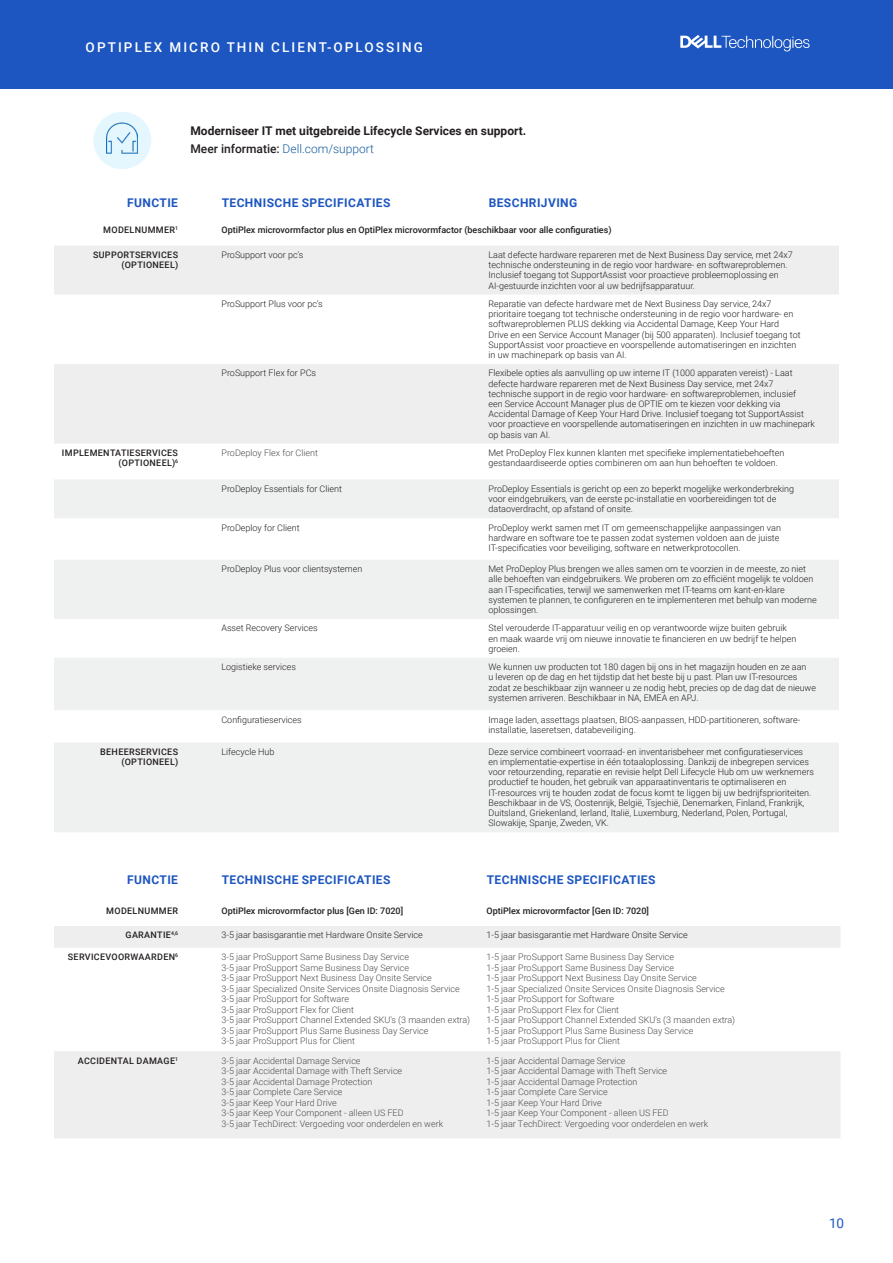
<style>
.page{position:relative;width:893px;height:1263px;background:#fff}
.page>*{position:absolute;margin:0;border:0;box-sizing:border-box;transform-origin:0 0}
.t1{font:500 13.5px "Roboto";letter-spacing:.155em;color:#fff}
.t2{font:13.5px "Roboto";color:#1d56c0}
.t3{font:700 12px "Roboto";letter-spacing:.035em;color:#1d56c0}
.t4{font:700 12px "Roboto";color:#231f20}
.t5{font:300 12px "Roboto";color:#175d9e}
.t6{font:300 9px/10.2px "Roboto";color:#231f20}
.t7{font:300 9px "Roboto";color:#4b4c4d}
.t8{font:500 9px "Roboto";color:#231f20}
.t9{font:500 9px/10.2px "Roboto";letter-spacing:.035em;color:#231f20;text-align:right}
.s1{font-weight:500;color:#231f20}
</style>
<div class="page">
<div style="left:0;top:0;width:893px;height:89px;background:#1d56c0"></div>
<svg style="left:680px;top:35px;width:130px;height:16px"></svg>
<svg style="left:54px;top:246px;width:785px;height:197px;fill:#eee"></svg>
<svg style="left:54px;top:480px;width:785px;height:352px;fill:#eff0f0"></svg>
<div style="left:93px;top:112px;width:58px;height:57px;background:#e5f7fe;border-radius:50%"></div>
<img style="left:107px;top:123px;width:31px;height:31px">
<div style="left:54px;top:926px;width:786px;height:22px;background:#eee"></div>
<div style="left:54px;top:1051px;width:786px;height:87px;background:#eee"></div>
<p class="t1" style="left:86px;top:38px;width:339px">OPTIPLEX MICRO THIN CLIENT-OPLOSSING</p>
<p class="t4" style="left:190px;top:123px;width:337px">Moderniseer IT met uitgebreide Lifecycle Services en support.</p>
<p class="t5" style="left:190px;top:141px;width:185px"><span class="s1">Meer informatie:</span> Dell.com/support</p>
<p class="t3" style="left:127px;top:194px;width:52px">FUNCTIE</p>
<p class="t3" style="left:222px;top:194px;width:170px">TECHNISCHE SPECIFICATIES</p>
<p class="t3" style="left:489px;top:194px;width:90px">BESCHRIJVING</p>
<p class="t9" style="left:103px;top:225px;width:76px">MODELNUMMER<sup>1</sup></p>
<p class="t8" style="left:221px;top:224px;width:392px">OptiPlex microvormfactor plus en OptiPlex microvormfactor (beschikbaar voor alle configuraties)</p>
<p class="t9" style="left:93px;top:249px;width:87px">SUPPORTSERVICES (OPTIONEEL)</p>
<p class="t6" style="left:221px;top:249px;width:84px">ProSupport voor pc's</p>
<p class="t6" style="left:488px;top:249px;width:306px">Laat defecte hardware repareren met de Next Business Day service, met 24x7 technische ondersteuning in de regio voor hardware- en softwareproblemen.<br>Inclusief toegang tot SupportAssist voor proactieve probleemoplossing en AI-gestuurde inzichten voor al uw bedrijfsapparatuur.</p>
<p class="t6" style="left:221px;top:298px;width:103px">ProSupport Plus voor pc's</p>
<p class="t6" style="left:488px;top:298px;width:314px">Reparatie van defecte hardware met de Next Business Day service, 24x7 prioritaire toegang tot technische ondersteuning in de regio voor hardware- en softwareproblemen PLUS dekking via Accidental Damage, Keep Your Hard Drive en een Service Account Manager (bij 500 apparaten). Inclusief toegang tot SupportAssist voor proactieve en voorspellende automatiseringen en inzichten in uw machinepark op basis van AI.</p>
<p class="t6" style="left:221px;top:368px;width:96px">ProSupport Flex for PCs</p>
<p class="t6" style="left:488px;top:368px;width:328px">Flexibele opties als aanvulling op uw interne IT (1000 apparaten vereist) - Laat defecte hardware repareren met de Next Business Day service, met 24x7 technische support in de regio voor hardware- en softwareproblemen, inclusief<br>een Service Account Manager plus de OPTIE om te kiezen voor dekking via Accidental Damage of Keep Your Hard Drive. Inclusief toegang tot SupportAssist voor proactieve en voorspellende automatiseringen en inzichten in uw machinepark op basis van AI.</p>
<p class="t9" style="left:62px;top:447px;width:118px">IMPLEMENTATIESERVICES (OPTIONEEL)<sup>6</sup></p>
<p class="t7" style="left:221px;top:446px;width:98px">ProDeploy Flex for Client</p>
<p class="t6" style="left:488px;top:447px;width:297px">Met ProDeploy Flex kunnen klanten met specifieke implementatiebehoeften gestandaardiseerde opties combineren om aan hun behoeften te voldoen.</p>
<p class="t6" style="left:221px;top:483px;width:122px">ProDeploy Essentials for Client</p>
<p class="t6" style="left:488px;top:483px;width:307px">ProDeploy Essentials is gericht op een zo beperkt mogelijke werkonderbreking voor eindgebruikers, van de eerste pc-installatie en voorbereidingen tot de dataoverdracht, op afstand of onsite.</p>
<p class="t6" style="left:221px;top:522px;width:80px">ProDeploy for Client</p>
<p class="t6" style="left:488px;top:522px;width:294px">ProDeploy werkt samen met IT om gemeenschappelijke aanpassingen van hardware en software toe te passen zodat systemen voldoen aan de juiste<br>IT-specificaties voor beveiliging, software en netwerkprotocollen.</p>
<p class="t6" style="left:221px;top:563px;width:143px">ProDeploy Plus voor clientsystemen</p>
<p class="t6" style="left:488px;top:563px;width:330px">Met ProDeploy Plus brengen we alles samen om te voorzien in de meeste, zo niet alle behoeften van eindgebruikers. We proberen om zo efficiënt mogelijk te voldoen aan IT-specificaties, terwijl we samenwerken met IT-teams om kant-en-klare systemen te plannen, te configureren en te implementeren met behulp van moderne oplossingen.</p>
<p class="t6" style="left:221px;top:623px;width:98px">Asset Recovery Services</p>
<p class="t6" style="left:488px;top:623px;width:309px">Stel verouderde IT-apparatuur veilig en op verantwoorde wijze buiten gebruik en maak waarde vrij om nieuwe innovatie te financieren en uw bedrijf te helpen groeien.</p>
<p class="t6" style="left:221px;top:661px;width:76px">Logistieke services</p>
<p class="t6" style="left:488px;top:661px;width:329px">We kunnen uw producten tot 180 dagen bij ons in het magazijn houden en ze aan<br>u leveren op de dag en het tijdstip dat het beste bij u past. Plan uw IT-resources zodat ze beschikbaar zijn wanneer u ze nodig hebt, precies op de dag dat de nieuwe systemen arriveren. Beschikbaar in NA, EMEA en APJ.</p>
<p class="t6" style="left:221px;top:714px;width:82px">Configuratieservices</p>
<p class="t6" style="left:488px;top:714px;width:313px">Image laden, assettags plaatsen, BIOS-aanpassen, HDD-partitioneren, software&shy;installatie, laseretsen, databeveiliging.</p>
<p class="t9" style="left:100px;top:746px;width:80px">BEHEERSERVICES (OPTIONEEL)</p>
<p class="t6" style="left:221px;top:746px;width:55px">Lifecycle Hub</p>
<p class="t6" style="left:488px;top:746px;width:327px">Deze service combineert voorraad- en inventarisbeheer met configuratieservices en implementatie-expertise in één totaaloplossing. Dankzij de inbegrepen services voor retourzending, reparatie en revisie helpt Dell Lifecycle Hub om uw werknemers productief te houden, het gebruik van apparaatinventaris te optimaliseren en IT-resources vrij te houden zodat de focus komt te liggen bij uw bedrijfsprioriteiten.<br>Beschikbaar in de VS, Oostenrijk, België, Tsjechië, Denemarken, Finland, Frankrijk, Duitsland, Griekenland, Ierland, Italië, Luxemburg, Nederland, Polen, Portugal, Slowakije, Spanje, Zweden, VK.</p>
<p class="t3" style="left:127px;top:872px;width:52px">FUNCTIE</p>
<p class="t3" style="left:222px;top:872px;width:170px">TECHNISCHE SPECIFICATIES</p>
<p class="t3" style="left:487px;top:872px;width:170px">TECHNISCHE SPECIFICATIES</p>
<p class="t9" style="left:106px;top:905px;width:73px">MODELNUMMER</p>
<p class="t8" style="left:221px;top:904px;width:183px">OptiPlex microvormfactor plus [Gen ID: 7020]</p>
<p class="t8" style="left:486px;top:904px;width:164px">OptiPlex microvormfactor [Gen ID: 7020]</p>
<p class="t9" style="left:126px;top:930px;width:54px">GARANTIE<sup>4,6</sup></p>
<p class="t6" style="left:221px;top:930px;width:203px">3-5 jaar basisgarantie met Hardware Onsite Service</p>
<p class="t6" style="left:486px;top:930px;width:203px">1-5 jaar basisgarantie met Hardware Onsite Service</p>
<p class="t9" style="left:68px;top:951px;width:112px">SERVICEVOORWAARDEN<sup>6</sup></p>
<p class="t7" style="left:221px;top:951px;width:189px">3-5 jaar ProSupport Same Business Day Service</p>
<p class="t7" style="left:221px;top:961px;width:189px">3-5 jaar ProSupport Same Business Day Service</p>
<p class="t7" style="left:221px;top:972px;width:212px">3-5 jaar ProSupport Next Business Day Onsite Service</p>
<p class="t7" style="left:221px;top:982px;width:240px">3-5 jaar Specialized Onsite Services Onsite Diagnosis Service</p>
<p class="t7" style="left:221px;top:993px;width:129px">3-5 jaar ProSupport for Software</p>
<p class="t7" style="left:221px;top:1003px;width:134px">3-5 jaar ProSupport Flex for Client</p>
<p class="t7" style="left:221px;top:1014px;width:250px">3-5 jaar ProSupport Channel Extended SKU's (3 maanden extra)</p>
<p class="t7" style="left:221px;top:1024px;width:208px">3-5 jaar ProSupport Plus Same Business Day Service</p>
<p class="t7" style="left:221px;top:1035px;width:135px">3-5 jaar ProSupport Plus for Client</p>
<p class="t7" style="left:486px;top:951px;width:189px">1-5 jaar ProSupport Same Business Day Service</p>
<p class="t7" style="left:486px;top:961px;width:189px">1-5 jaar ProSupport Same Business Day Service</p>
<p class="t7" style="left:486px;top:972px;width:212px">1-5 jaar ProSupport Next Business Day Onsite Service</p>
<p class="t7" style="left:486px;top:982px;width:240px">1-5 jaar Specialized Onsite Services Onsite Diagnosis Service</p>
<p class="t7" style="left:486px;top:993px;width:129px">1-5 jaar ProSupport for Software</p>
<p class="t7" style="left:486px;top:1003px;width:134px">1-5 jaar ProSupport Flex for Client</p>
<p class="t7" style="left:486px;top:1014px;width:250px">1-5 jaar ProSupport Channel Extended SKU's (3 maanden extra)</p>
<p class="t7" style="left:486px;top:1024px;width:208px">1-5 jaar ProSupport Plus Same Business Day Service</p>
<p class="t7" style="left:486px;top:1035px;width:135px">1-5 jaar ProSupport Plus for Client</p>
<p class="t9" style="left:78px;top:1055px;width:102px">ACCIDENTAL DAMAGE<sup>1</sup></p>
<p class="t7" style="left:221px;top:1054px;width:141px">3-5 jaar Accidental Damage Service</p>
<p class="t7" style="left:221px;top:1064px;width:182px">3-5 jaar Accidental Damage with Theft Service</p>
<p class="t7" style="left:221px;top:1075px;width:152px">3-5 jaar Accidental Damage Protection</p>
<p class="t7" style="left:221px;top:1085px;width:123px">3-5 jaar Complete Care Service</p>
<p class="t7" style="left:221px;top:1096px;width:117px">3-5 jaar Keep Your Hard Drive</p>
<p class="t7" style="left:221px;top:1106px;width:184px">3-5 jaar Keep Your Component - alleen US FED</p>
<p class="t7" style="left:221px;top:1117px;width:223px">3-5 jaar TechDirect: Vergoeding voor onderdelen en werk</p>
<p class="t7" style="left:486px;top:1054px;width:141px">1-5 jaar Accidental Damage Service</p>
<p class="t7" style="left:486px;top:1064px;width:182px">1-5 jaar Accidental Damage with Theft Service</p>
<p class="t7" style="left:486px;top:1075px;width:152px">1-5 jaar Accidental Damage Protection</p>
<p class="t7" style="left:486px;top:1085px;width:123px">1-5 jaar Complete Care Service</p>
<p class="t7" style="left:486px;top:1096px;width:117px">1-5 jaar Keep Your Hard Drive</p>
<p class="t7" style="left:486px;top:1106px;width:184px">1-5 jaar Keep Your Component - alleen US FED</p>
<p class="t7" style="left:486px;top:1117px;width:223px">1-5 jaar TechDirect: Vergoeding voor onderdelen en werk</p>
<p class="t2" style="left:829px;top:1214px;width:17px">10</p>
</div>
